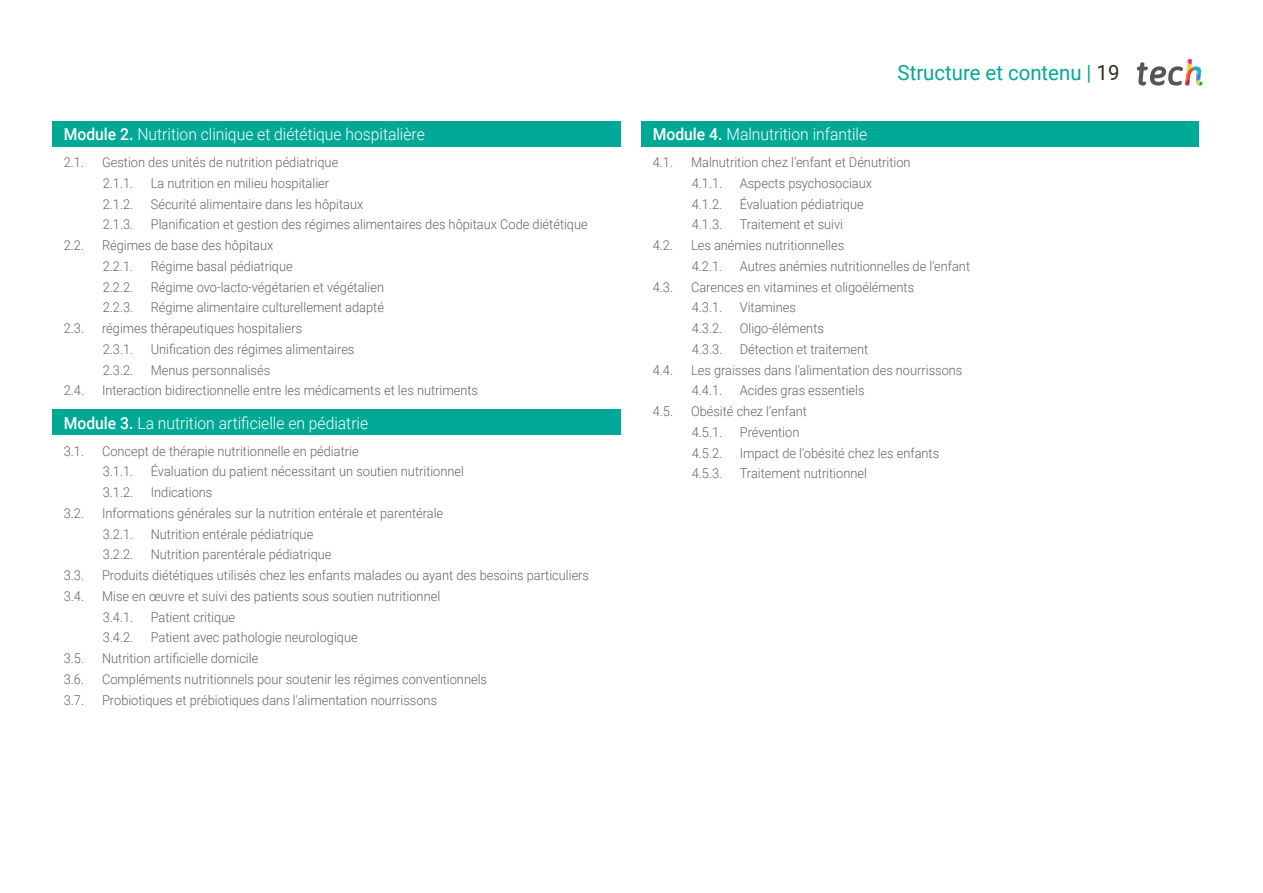
<style>
.page{position:relative;width:1263px;height:893px;background:#fff}
.page>*{position:absolute;margin:0;border:0;box-sizing:border-box;transform-origin:0 0}
.t1{font:21px "Roboto";color:#00a996}
.t2{font:300 16.5px "Roboto";color:#fff;scale:.95 1}
.t3{font:300 13.5px/20.7px "Roboto";color:#61646a;scale:.95 1}
.s1{font-weight:500}
.s2{color:#312e20}
</style>
<div class="page">
<div style="left:642px;top:121px;width:557px;height:25px;background:#00a996"></div>
<svg style="left:1137px;top:59px;width:65px;height:27px"></svg>
<div style="left:53px;top:121px;width:568px;height:25px;background:#00a996"></div>
<div style="left:53px;top:410px;width:568px;height:25px;background:#00a996"></div>
<p class="t2" style="left:64px;top:123px;width:381px"><span class="s1">Module 2.</span> Nutrition clinique et diététique hospitalière</p>
<p class="t3" style="left:64px;top:151px;width:23px">2.1.</p>
<p class="t3" style="left:102px;top:151px;width:250px">Gestion des unités de nutrition pédiatrique<br>2.1.1.</p>
<p class="t3" style="left:151px;top:172px;width:189px">La nutrition en milieu hospitalier</p>
<p class="t3" style="left:103px;top:193px;width:34px">2.1.2.</p>
<p class="t3" style="left:151px;top:193px;width:225px">Sécurité alimentaire dans les hôpitaux</p>
<p class="t3" style="left:103px;top:214px;width:34px">2.1.3.</p>
<p class="t3" style="left:151px;top:214px;width:461px">Planification et gestion des régimes alimentaires des hôpitaux Code diététique</p>
<p class="t3" style="left:64px;top:234px;width:23px">2.2.</p>
<p class="t3" style="left:102px;top:234px;width:182px">Régimes de base des hôpitaux<br>2.2.1.</p>
<p class="t3" style="left:151px;top:255px;width:151px">Régime basal pédiatrique</p>
<p class="t3" style="left:103px;top:276px;width:34px">2.2.2.</p>
<p class="t3" style="left:151px;top:276px;width:247px">Régime ovo-lacto-végétarien et végétalien</p>
<p class="t3" style="left:103px;top:297px;width:34px">2.2.3.</p>
<p class="t3" style="left:151px;top:297px;width:247px">Régime alimentaire culturellement adapté</p>
<p class="t3" style="left:64px;top:317px;width:23px">2.3.</p>
<p class="t3" style="left:102px;top:317px;width:212px">régimes thérapeutiques hospitaliers<br>2.3.1.</p>
<p class="t3" style="left:151px;top:338px;width:216px">Unification des régimes alimentaires</p>
<p class="t3" style="left:103px;top:359px;width:34px">2.3.2.</p>
<p class="t3" style="left:151px;top:359px;width:127px">Menus personnalisés</p>
<p class="t3" style="left:64px;top:380px;width:23px">2.4.</p>
<p class="t3" style="left:102px;top:380px;width:397px">Interaction bidirectionnelle entre les médicaments et les nutriments</p>
<p class="t2" style="left:64px;top:411px;width:322px"><span class="s1">Module 3.</span> La nutrition artificielle en pédiatrie</p>
<p class="t3" style="left:64px;top:440px;width:23px">3.1.</p>
<p class="t3" style="left:102px;top:440px;width:272px">Concept de thérapie nutritionnelle en pédiatrie<br>3.1.1.</p>
<p class="t3" style="left:151px;top:461px;width:331px">Évaluation du patient nécessitant un soutien nutritionnel</p>
<p class="t3" style="left:103px;top:481px;width:34px">3.1.2.</p>
<p class="t3" style="left:151px;top:481px;width:66px">Indications</p>
<p class="t3" style="left:64px;top:502px;width:23px">3.2.</p>
<p class="t3" style="left:102px;top:502px;width:361px">Informations générales sur la nutrition entérale et parentérale<br>3.2.1.</p>
<p class="t3" style="left:151px;top:523px;width:173px">Nutrition entérale pédiatrique</p>
<p class="t3" style="left:103px;top:544px;width:34px">3.2.2.</p>
<p class="t3" style="left:151px;top:544px;width:192px">Nutrition parentérale pédiatrique</p>
<p class="t3" style="left:64px;top:564px;width:23px">3.3.</p>
<p class="t3" style="left:102px;top:564px;width:514px">Produits diététiques utilisés chez les enfants malades ou ayant des besoins particuliers</p>
<p class="t3" style="left:64px;top:585px;width:23px">3.4.</p>
<p class="t3" style="left:102px;top:585px;width:357px">Mise en œuvre et suivi des patients sous soutien nutritionnel<br>3.4.1.</p>
<p class="t3" style="left:151px;top:606px;width:90px">Patient critique</p>
<p class="t3" style="left:103px;top:627px;width:34px">3.4.2.</p>
<p class="t3" style="left:151px;top:627px;width:219px">Patient avec pathologie neurologique</p>
<p class="t3" style="left:64px;top:647px;width:23px">3.5.</p>
<p class="t3" style="left:102px;top:647px;width:166px">Nutrition artificielle domicile</p>
<p class="t3" style="left:64px;top:668px;width:23px">3.6.</p>
<p class="t3" style="left:102px;top:668px;width:407px">Compléments nutritionnels pour soutenir les régimes conventionnels</p>
<p class="t3" style="left:64px;top:689px;width:23px">3.7.</p>
<p class="t3" style="left:102px;top:689px;width:354px">Probiotiques et prébiotiques dans l'alimentation nourrissons</p>
<h1 class="t1" style="left:898px;top:57px;width:223px">Structure et contenu | <span class="s2">19</span></h1>
<p class="t2" style="left:653px;top:123px;width:227px"><span class="s1">Module 4.</span> Malnutrition infantile</p>
<p class="t3" style="left:653px;top:151px;width:23px">4.1.</p>
<p class="t3" style="left:691px;top:151px;width:233px">Malnutrition chez l’enfant et Dénutrition<br>4.1.1.</p>
<p class="t3" style="left:740px;top:172px;width:141px">Aspects psychosociaux</p>
<p class="t3" style="left:692px;top:193px;width:34px">4.1.2.</p>
<p class="t3" style="left:740px;top:193px;width:132px">Évaluation pédiatrique</p>
<p class="t3" style="left:692px;top:214px;width:34px">4.1.3.</p>
<p class="t3" style="left:740px;top:214px;width:110px">Traitement et suivi</p>
<p class="t3" style="left:653px;top:234px;width:23px">4.2.</p>
<p class="t3" style="left:691px;top:234px;width:163px">Les anémies nutritionnelles<br>4.2.1.</p>
<p class="t3" style="left:740px;top:255px;width:244px">Autres anémies nutritionnelles de l'enfant</p>
<p class="t3" style="left:653px;top:276px;width:23px">4.3.</p>
<p class="t3" style="left:691px;top:276px;width:236px">Carences en vitamines et oligoéléments<br>4.3.1.</p>
<p class="t3" style="left:740px;top:297px;width:61px">Vitamines</p>
<p class="t3" style="left:692px;top:317px;width:34px">4.3.2.</p>
<p class="t3" style="left:740px;top:317px;width:90px">Oligo-éléments</p>
<p class="t3" style="left:692px;top:338px;width:34px">4.3.3.</p>
<p class="t3" style="left:740px;top:338px;width:137px">Détection et traitement</p>
<p class="t3" style="left:653px;top:359px;width:23px">4.4.</p>
<p class="t3" style="left:691px;top:359px;width:287px">Les graisses dans l'alimentation des nourrissons<br>4.4.1.</p>
<p class="t3" style="left:740px;top:380px;width:133px">Acides gras essentiels</p>
<p class="t3" style="left:653px;top:400px;width:23px">4.5.</p>
<p class="t3" style="left:691px;top:400px;width:124px">Obésité chez l’enfant<br>4.5.1.</p>
<p class="t3" style="left:740px;top:421px;width:64px">Prévention</p>
<p class="t3" style="left:692px;top:442px;width:34px">4.5.2.</p>
<p class="t3" style="left:740px;top:442px;width:211px">Impact de l'obésité chez les enfants</p>
<p class="t3" style="left:692px;top:463px;width:34px">4.5.3.</p>
<p class="t3" style="left:740px;top:463px;width:135px">Traitement nutritionnel</p>
</div>
